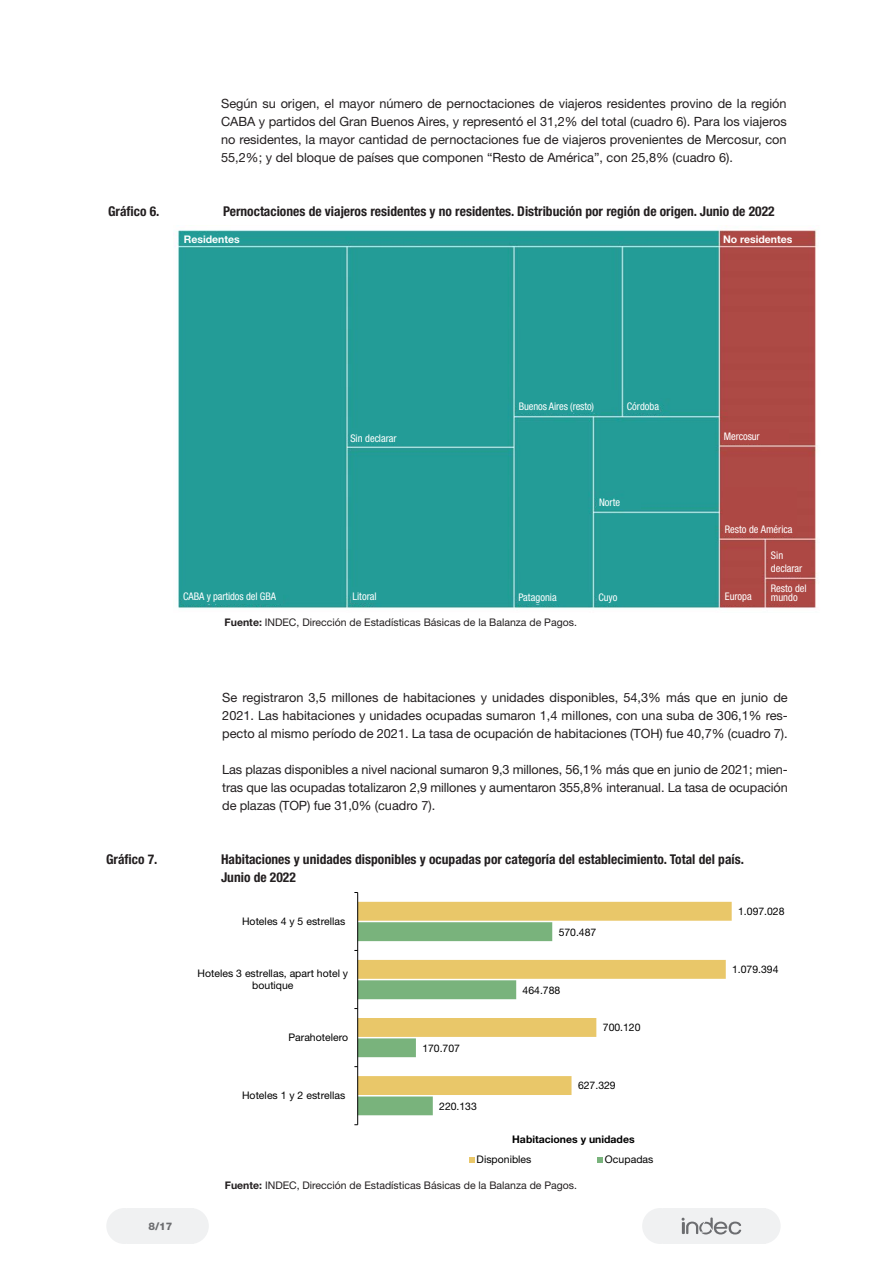
<style>
.page{position:relative;width:893px;height:1263px;background:#fff}
.page>*{position:absolute;margin:0;border:0;box-sizing:border-box;transform-origin:0 0}
.t1{font:700 condensed 13.5px/18px "Helvetica Neue LT Std";color:#231f20}
.t2{font:12.75px/18px "Helvetica Neue LT Std";color:#231f20;text-align:justify}
.t3{font:10.5px/12.3px "Helvetica Neue LT Std";color:#000;text-align:center}
.t4{font:condensed 10.5px/9px "Helvetica Neue LT Std";color:#fff}
.t5{font:10.5px "Helvetica Neue LT Std";color:#231f20}
.t6{font:700 10.5px/20.7px "Helvetica Neue LT Std";letter-spacing:.005em;color:#000}
.t7{font:700 10.5px "Helvetica Neue LT Std";color:#fff}
.t8{font:800 10.5px "Helvetica Neue LT Std";color:#6c6d70}
.s1{font-weight:700}
.s2{font-weight:400}
</style>
<div class="page">
<div style="left:642px;top:1208px;width:36px;height:36px;background:#f0f1f2;border-radius:50%"></div>
<div style="left:106px;top:1208px;width:36px;height:36px;background:#f0f1f2;border-radius:50%"></div>
<div style="left:745px;top:1208px;width:36px;height:36px;background:#f0f1f2;border-radius:50%"></div>
<div style="left:173px;top:1208px;width:36px;height:36px;background:#f0f1f2;border-radius:50%"></div>
<div style="left:663px;top:1208px;width:103px;height:36px;background:#f0f1f2"></div>
<div style="left:127px;top:1208px;width:67px;height:36px;background:#f0f1f2"></div>
<svg style="left:682px;top:1217px;width:59px;height:17px"></svg>
<img style="left:177px;top:230px;width:640px;height:379px">
<div style="left:517px;top:382px;width:84px;height:31px;background:#239c97"></div>
<div style="left:182px;top:586px;width:101px;height:18px;background:#239c97"></div>
<div style="left:351px;top:428px;width:111px;height:16px;background:#239c97"></div>
<div style="left:181px;top:234px;width:52px;height:11px;background:#239c97"></div>
<div style="left:723px;top:487px;width:74px;height:49px;background:#ad4844"></div>
<div style="left:518px;top:592px;width:72px;height:12px;background:#239c97"></div>
<div style="left:624px;top:389px;width:36px;height:24px;background:#239c97"></div>
<div style="left:539px;top:390px;width:79px;height:16px;background:#239c97"></div>
<div style="left:597px;top:586px;width:57px;height:19px;background:#239c97"></div>
<div style="left:722px;top:233px;width:67px;height:12px;background:#ad4844"></div>
<div style="left:768px;top:544px;width:42px;height:32px;background:#ad4844"></div>
<div style="left:723px;top:429px;width:65px;height:15px;background:#ad4844"></div>
<div style="left:768px;top:582px;width:41px;height:22px;background:#ad4844"></div>
<div style="left:723px;top:588px;width:38px;height:16px;background:#ad4844"></div>
<div style="left:597px;top:499px;width:43px;height:9px;background:#239c97"></div>
<svg style="left:358px;top:902px;width:374px;height:193px"></svg>
<hr style="left:357px;top:892px;width:1px;height:233px;background:#000">
<svg style="left:354px;top:922px;width:198px;height:193px"></svg>
<svg style="left:469px;top:1157px;width:5px;height:6px"></svg>
<svg style="left:597px;top:1157px;width:6px;height:6px"></svg>
<div style="left:351px;top:588px;width:110px;height:15px;background:#239c97"></div>
<p class="t2" style="left:221px;top:94px;width:567px">Según su origen, el mayor número de pernoctaciones de viajeros residentes provino de la región CABA y partidos del Gran Buenos Aires, y representó el 31,2% del total (cuadro 6). Para los viajeros no residentes, la mayor cantidad de pernoctaciones fue de viajeros provenientes de Mercosur, con 55,2%; y del bloque de países que componen “Resto de América”, con 25,8% (cuadro 6).</p>
<p class="t1" style="left:108px;top:202px;width:53px">Gráfico 6.</p>
<p class="t1" style="left:223px;top:202px;width:553px">Pernoctaciones de viajeros residentes y no residentes. Distribución por región de origen. Junio de 2022</p>
<p class="t7" style="left:184px;top:232px;width:57px">Residentes</p>
<p class="t4" style="left:183px;top:592px;width:94px">CABA y partidos del GBA</p>
<p class="t4" style="left:350px;top:434px;width:48px">Sin declarar</p>
<p class="t4" style="left:352px;top:591px;width:26px">Litoral</p>
<p class="t4" style="left:519px;top:402px;width:77px">Buenos Aires (resto)</p>
<p class="t4" style="left:627px;top:401px;width:34px">Córdoba</p>
<p class="t4" style="left:518px;top:593px;width:40px">Patagonia</p>
<p class="t4" style="left:599px;top:498px;width:22px">Norte</p>
<p class="t4" style="left:598px;top:592px;width:20px">Cuyo</p>
<p class="t5" style="left:225px;top:616px;width:354px"><span class="s1">Fuente:</span> INDEC, Dirección de Estadísticas Básicas de la Balanza de Pagos.</p>
<p class="t7" style="left:723px;top:233px;width:71px">No residentes</p>
<p class="t4" style="left:724px;top:432px;width:37px">Mercosur</p>
<p class="t4" style="left:725px;top:525px;width:69px">Resto de América</p>
<p class="t4" style="left:725px;top:592px;width:29px">Europa</p>
<p class="t4" style="left:771px;top:551px;width:14px">Sin</p>
<p class="t4" style="left:771px;top:564px;width:33px">declarar</p>
<p class="t4" style="left:771px;top:584px;width:37px">Resto del mundo</p>
<p class="t2" style="left:222px;top:688px;width:567px">Se registraron 3,5 millones de habitaciones y unidades disponibles, 54,3% más que en junio de 2021. Las habitaciones y unidades ocupadas sumaron 1,4 millones, con una suba de 306,1% res&shy;pecto al mismo período de 2021. La tasa de ocupación de habitaciones (TOH) fue 40,7% (cuadro 7).</p>
<p class="t2" style="left:222px;top:760px;width:567px">Las plazas disponibles a nivel nacional sumaron 9,3 millones, 56,1% más que en junio de 2021; mien&shy;tras que las ocupadas totalizaron 2,9 millones y aumentaron 355,8% interanual. La tasa de ocupación de plazas (TOP) fue 31,0% (cuadro 7).</p>
<p class="t1" style="left:106px;top:850px;width:53px">Gráfico 7.</p>
<p class="t1" style="left:221px;top:850px;width:524px">Habitaciones y unidades disponibles y ocupadas por categoría del establecimiento. Total del país.<br>Junio de 2022</p>
<p class="t8" style="left:148px;top:1220px;width:26px">8/17</p>
<p class="t3" style="left:242px;top:915px;width:105px">Hoteles 4 y 5 estrellas</p>
<p class="t3" style="left:198px;top:967px;width:152px">Hoteles 3 estrellas, apart hotel y boutique</p>
<p class="t3" style="left:288px;top:1031px;width:61px">Parahotelero</p>
<p class="t3" style="left:242px;top:1089px;width:105px">Hoteles 1 y 2 estrellas</p>
<p class="t3" style="left:559px;top:925px;width:39px">570.487</p>
<p class="t3" style="left:422px;top:1042px;width:39px">170.707</p>
<p class="t3" style="left:439px;top:1100px;width:39px">220.133</p>
<p class="t3" style="left:523px;top:983px;width:39px">464.788</p>
<p class="t3" style="left:603px;top:1021px;width:39px">700.120</p>
<p class="t3" style="left:578px;top:1079px;width:39px">627.329</p>
<p class="t6" style="left:477px;top:1128px;width:160px;text-indent:35px">Habitaciones y unidades<br><span class="s2">Disponibles</span></p>
<p class="t3" style="left:605px;top:1153px;width:50px">Ocupadas</p>
<p class="t5" style="left:225px;top:1179px;width:354px"><span class="s1">Fuente:</span> INDEC, Dirección de Estadísticas Básicas de la Balanza de Pagos.</p>
<p class="t3" style="left:738px;top:905px;width:48px">1.097.028</p>
<p class="t3" style="left:732px;top:963px;width:48px">1.079.394</p>
</div>
